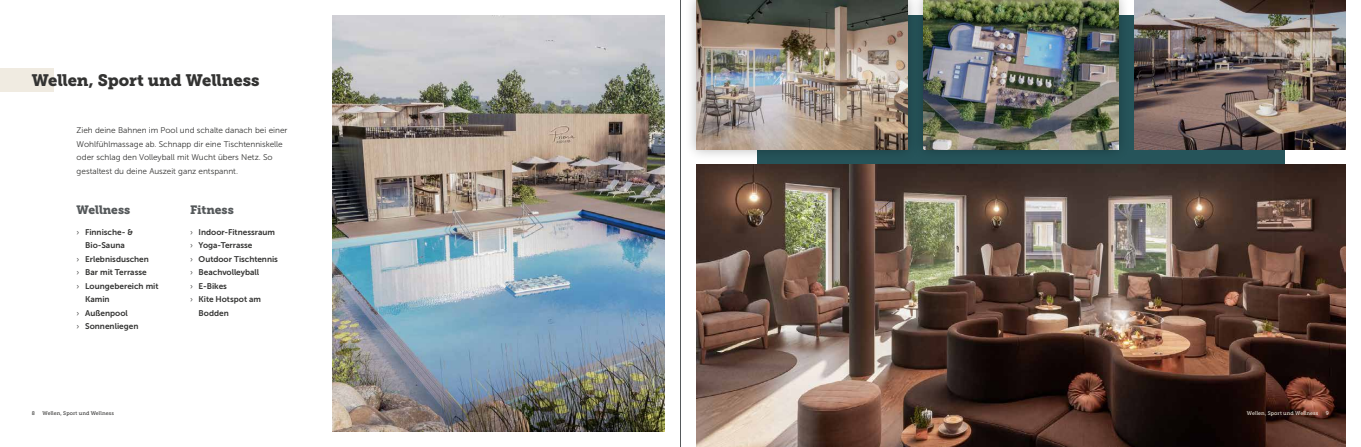
<style>
.page{position:relative;width:1361px;height:447px;background:#fff}
.page>*{position:absolute;margin:0;border:0;box-sizing:border-box;transform-origin:0 0}
.t1{font:16.5px "Museo Slab 900";letter-spacing:-.01em;color:#333332}
.t2{font:12px "Museo Slab 900";letter-spacing:-.005em;color:#55595b}
.t3{font:8.25px "Museo Sans 700";color:#333332}
.t4{font:8.25px/13.5px "Museo Sans 300";color:#333332}
.t5{font:5.25px "Museo Slab 500";letter-spacing:.015em;color:#333332}
.t6{font:5.25px "Museo Slab 500";letter-spacing:.015em;color:#f0ebe1}
.s1{font-family:"Museo Sans 300"}
</style>
<div class="page">
<img style="left:332px;top:16px;width:332px;height:415px">
<svg style="left:757px;top:16px;width:527px;height:149px;background:#2a4e53"></svg>
<div style="left:911px;top:0;width:219px;height:161px;background:#000;opacity:.3"></div>
<img style="left:923px;top:0;width:195px;height:149px">
<img style="left:696px;top:165px;width:649px;height:281px">
<div style="left:684px;top:0;width:235px;height:161px;background:#000;opacity:.3"></div>
<img style="left:696px;top:0;width:211px;height:149px">
<img style="left:1134px;top:0;width:211px;height:149px">
<div style="left:0;top:68px;width:53px;height:23px;background:#f0ebe1"></div>
<hr style="left:680px;top:0;width:1px;height:446px;background:#55595b">
<h1 class="t1" style="left:32px;top:71px;width:229px">Wellen, Sport und Wellness</h1>
<p class="t4" style="left:77px;top:124px;width:212px">Zieh deine Bahnen im Pool und schalte danach bei einer Wohlfühlmassage ab. Schnapp dir eine Tischtenniskelle oder schlag den Volleyball mit Wucht übers Netz. So gestaltest du deine Auszeit ganz entspannt.</p>
<h2 class="t2" style="left:77px;top:203px;width:55px">Wellness</h2>
<p class="t3" style="left:77px;top:227px;width:58px"><span class="s1">›</span> Finnische- &amp;</p>
<p class="t3" style="left:85px;top:240px;width:41px">Bio-Sauna</p>
<p class="t3" style="left:77px;top:254px;width:74px"><span class="s1">›</span> Erlebnisduschen</p>
<p class="t3" style="left:77px;top:267px;width:72px"><span class="s1">›</span> Bar mit Terrasse</p>
<p class="t3" style="left:77px;top:281px;width:83px"><span class="s1">›</span> Loungebereich mit</p>
<p class="t3" style="left:85px;top:294px;width:26px">Kamin</p>
<p class="t3" style="left:77px;top:308px;width:53px"><span class="s1">›</span> Außenpool</p>
<p class="t3" style="left:77px;top:321px;width:63px"><span class="s1">›</span> Sonnenliegen</p>
<h2 class="t2" style="left:190px;top:203px;width:45px">Fitness</h2>
<p class="t3" style="left:190px;top:227px;width:86px"><span class="s1">›</span> Indoor-Fitnessraum</p>
<p class="t3" style="left:190px;top:240px;width:64px"><span class="s1">›</span> Yoga-Terrasse</p>
<p class="t3" style="left:190px;top:254px;width:89px"><span class="s1">›</span> Outdoor Tischtennis</p>
<p class="t3" style="left:190px;top:267px;width:71px"><span class="s1">›</span> Beachvolleyball</p>
<p class="t3" style="left:190px;top:281px;width:38px"><span class="s1">›</span> E-Bikes</p>
<p class="t3" style="left:190px;top:294px;width:73px"><span class="s1">›</span> Kite Hotspot am</p>
<p class="t3" style="left:199px;top:308px;width:32px">Bodden</p>
<p class="t5" style="left:32px;top:410px;width:5px">8</p>
<p class="t5" style="left:43px;top:410px;width:73px">Wellen, Sport und Wellness</p>
<p class="t6" style="left:1326px;top:410px;width:5px">9</p>
<p class="t6" style="left:1247px;top:410px;width:73px">Wellen, Sport und Wellness</p>
</div>
